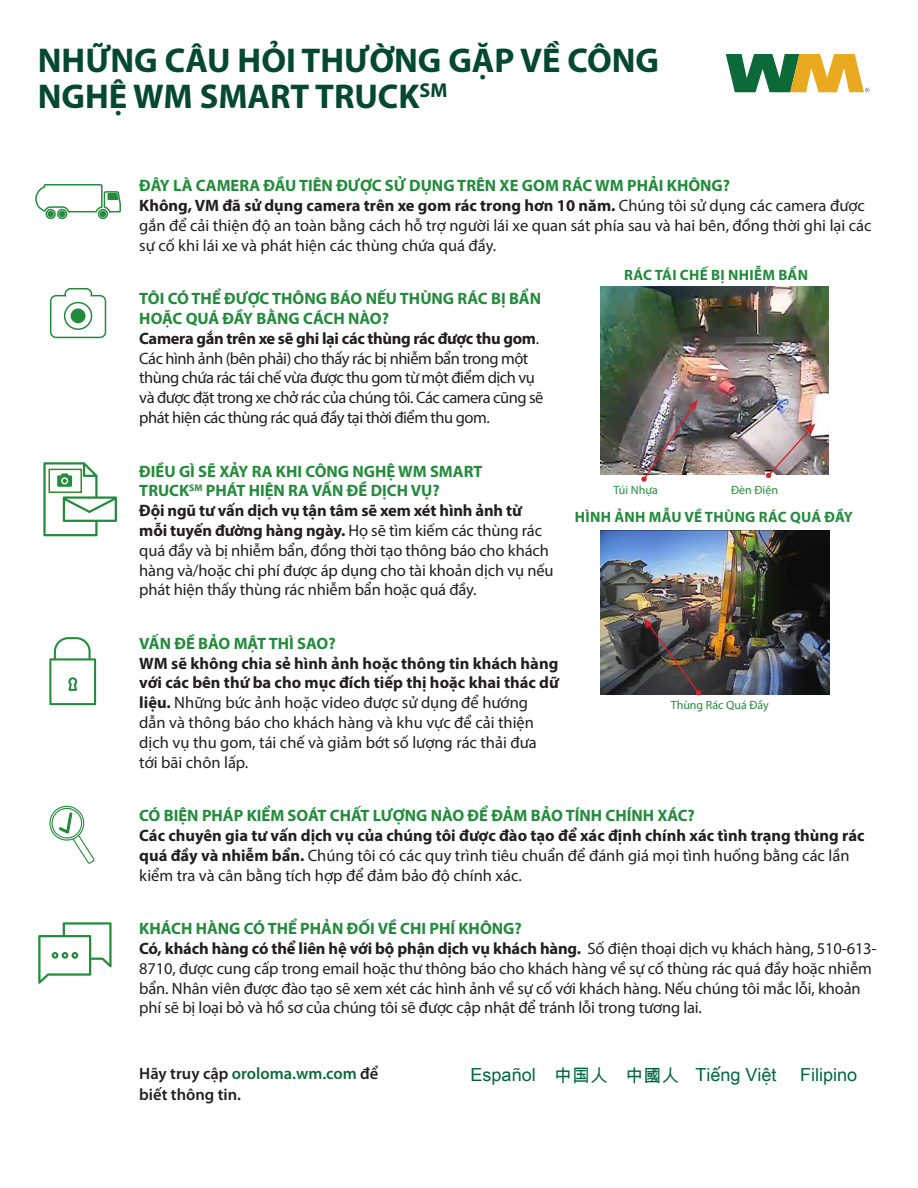
<style>
.page{position:relative;width:918px;height:1188px;background:#fff}
.page>*{position:absolute;margin:0;border:0;box-sizing:border-box;transform-origin:0 0}
.t1{font:700 34.5px/36px "Myriad Pro";color:#044831}
.t2{font:18px "Arial Unicode MS";color:#00673e}
.t3{font:16.5px/19.8px "Myriad Pro";letter-spacing:-.01em;color:#231f20}
.question{font:700 16.5px/19.8px "Myriad Pro";color:#238b3c}
.t4{font:16.5px/19.8px "Myriad Pro";letter-spacing:-.03em;color:#231f20}
.t5{font:600 16.5px "Myriad Pro";color:#0c6938}
.t6{font:600 16.5px "Myriad Pro";color:#231f20}
.t7{font:700 15px "Myriad Pro";letter-spacing:.02em;color:#238b3c}
.t8{font:12px "Myriad Pro";color:#238b3c}
.s1{font-weight:700}
.s2{color:#231f20}
</style>
<div class="page">
<img style="left:600px;top:286px;width:228px;height:189px">
<svg style="left:766px;top:423px;width:49px;height:55px;background:#b5a2a4"></svg>
<img style="left:641px;top:400px;width:57px;height:82px">
<svg style="left:49px;top:637px;width:47px;height:68px"></svg>
<svg style="left:49px;top:288px;width:58px;height:51px"></svg>
<svg style="left:65px;top:303px;width:27px;height:26px"></svg>
<div style="left:64px;top:302px;width:28px;height:28px;border:2px solid #238b3c;border-radius:50%"></div>
<div style="left:71px;top:308px;width:15px;height:15px;background:#238b3c;border-radius:50%"></div>
<svg style="left:35px;top:184px;width:86px;height:36px"></svg>
<svg style="left:49px;top:805px;width:46px;height:59px"></svg>
<svg style="left:38px;top:922px;width:74px;height:62px"></svg>
<svg style="left:43px;top:462px;width:74px;height:74px"></svg>
<img style="left:600px;top:530px;width:230px;height:165px">
<svg style="left:644px;top:618px;width:57px;height:77px;background:#4d4443"></svg>
<svg style="left:726px;top:54px;width:143px;height:38px"></svg>
<p class="t1" style="left:38px;top:42px;width:623px">NHỮNG CÂU HỎI THƯỜNG GẶP VỀ CÔNG<br>NGHỆ WM SMART TRUCK<sup>SM</sup></p>
<p class="question" style="left:139px;top:175px;width:592px">ĐÂY LÀ CAMERA ĐẦU TIÊN ĐƯỢC SỬ DỤNG TRÊN XE GOM RÁC WM PHẢI KHÔNG?</p>
<p class="t3" style="left:139px;top:195px;width:734px"><span class="s1">Không, VM đã sử dụng camera trên xe gom rác trong hơn 10 năm.</span> Chúng tôi sử dụng các camera được gắn để cải thiện độ an toàn bằng cách hỗ trợ người lái xe quan sát phía sau và hai bên, đồng thời ghi lại các sự cố khi lái xe và phát hiện các thùng chứa quá đầy.</p>
<p class="question" style="left:139px;top:288px;width:403px">TÔI CÓ THỂ ĐƯỢC THÔNG BÁO NẾU THÙNG RÁC BỊ BẨN<br>HOẶC QUÁ ĐẦY BẰNG CÁCH NÀO?</p>
<p class="t4" style="left:139px;top:328px;width:406px"><span class="s1">Camera gắn trên xe sẽ ghi lại các thùng rác được thu gom</span>.<br>Các hình ảnh (bên phải) cho thấy rác bị nhiễm bẩn trong một thùng chứa rác tái chế vừa được thu gom từ một điểm dịch vụ và được đặt trong xe chở rác của chúng tôi. Các camera cũng sẽ phát hiện các thùng rác quá đầy tại thời điểm thu gom.</p>
<p class="question" style="left:139px;top:461px;width:345px">ĐIỀU GÌ SẼ XẢY RA KHI CÔNG NGHỆ WM SMART<br>TRUCK<sup>SM</sup> PHÁT HIỆN RA VẤN ĐỀ DỊCH VỤ?</p>
<p class="t3" style="left:139px;top:500px;width:416px"><span class="s1">Đội ngũ tư vấn dịch vụ tận tâm sẽ xem xét hình ảnh từ mỗi tuyến đường hàng ngày.</span> Họ sẽ tìm kiếm các thùng rác quá đầy và bị nhiễm bẩn, đồng thời tạo thông báo cho khách hàng và/hoặc chi phí được áp dụng cho tài khoản dịch vụ nếu phát hiện thấy thùng rác nhiễm bẩn hoặc quá đầy.</p>
<p class="question" style="left:139px;top:633px;width:198px">VẤN ĐỀ BẢO MẬT THÌ SAO?</p>
<p class="t3" style="left:139px;top:653px;width:421px"><span class="s1">WM sẽ không chia sẻ hình ảnh hoặc thông tin khách hàng với các bên thứ ba cho mục đích tiếp thị hoặc khai thác dữ liệu.</span> Những bức ảnh hoặc video được sử dụng để hướng<br>dẫn và thông báo cho khách hàng và khu vực để cải thiện dịch vụ thu gom, tái chế và giảm bớt số lượng rác thải đưa tới bãi chôn lấp.</p>
<p class="question" style="left:139px;top:805px;width:557px">CÓ BIỆN PHÁP KIỂM SOÁT CHẤT LƯỢNG NÀO ĐỂ ĐẢM BẢO TÍNH CHÍNH XÁC?</p>
<p class="t3" style="left:139px;top:825px;width:727px"><span class="s1">Các chuyên gia tư vấn dịch vụ của chúng tôi được đào tạo để xác định chính xác tình trạng thùng rác quá đầy và nhiễm bẩn.</span> Chúng tôi có các quy trình tiêu chuẩn để đánh giá mọi tình huống bằng các lần kiểm tra và cân bằng tích hợp để đảm bảo độ chính xác.</p>
<p class="question" style="left:139px;top:918px;width:384px">KHÁCH HÀNG CÓ THỂ PHẢN ĐỐI VỀ CHI PHÍ KHÔNG?</p>
<p class="t3" style="left:139px;top:938px;width:739px"><span class="s1">Có, khách hàng có thể liên hệ với bộ phận dịch vụ khách hàng.</span> Số điện thoại dịch vụ khách hàng, 510-613- 8710, được cung cấp trong email hoặc thư thông báo cho khách hàng về sự cố thùng rác quá đầy hoặc nhiễm bẩn. Nhân viên được đào tạo sẽ xem xét các hình ảnh về sự cố với khách hàng. Nếu chúng tôi mắc lỗi, khoản phí sẽ bị loại bỏ và hồ sơ của chúng tôi sẽ được cập nhật để tránh lỗi trong tương lai.</p>
<p class="t7" style="left:624px;top:265px;width:186px">RÁC TÁI CHẾ BỊ NHIỄM BẨN</p>
<p class="t8" style="left:613px;top:482px;width:46px">Túi Nhựa</p>
<p class="t8" style="left:731px;top:482px;width:48px">Đèn Điện</p>
<p class="t7" style="left:575px;top:508px;width:280px">HÌNH ẢNH MẪU VỀ THÙNG RÁC QUÁ ĐẦY</p>
<p class="t8" style="left:671px;top:697px;width:100px">Thùng Rác Quá Đầy</p>
<p class="t5" style="left:139px;top:1063px;width:241px"><span class="s2">Hãy truy cập</span> oroloma.wm.com <span class="s2">để</span></p>
<p class="t2" style="left:471px;top:1062px;width:67px">Español</p>
<p class="t2" style="left:554px;top:1062px;width:55px">中国人</p>
<p class="t2" style="left:626px;top:1062px;width:55px">中國人</p>
<p class="t2" style="left:696px;top:1062px;width:83px">Tiếng Việt</p>
<p class="t2" style="left:800px;top:1062px;width:59px">Filipino</p>
<p class="t6" style="left:139px;top:1084px;width:103px">biết thông tin.</p>
</div>
